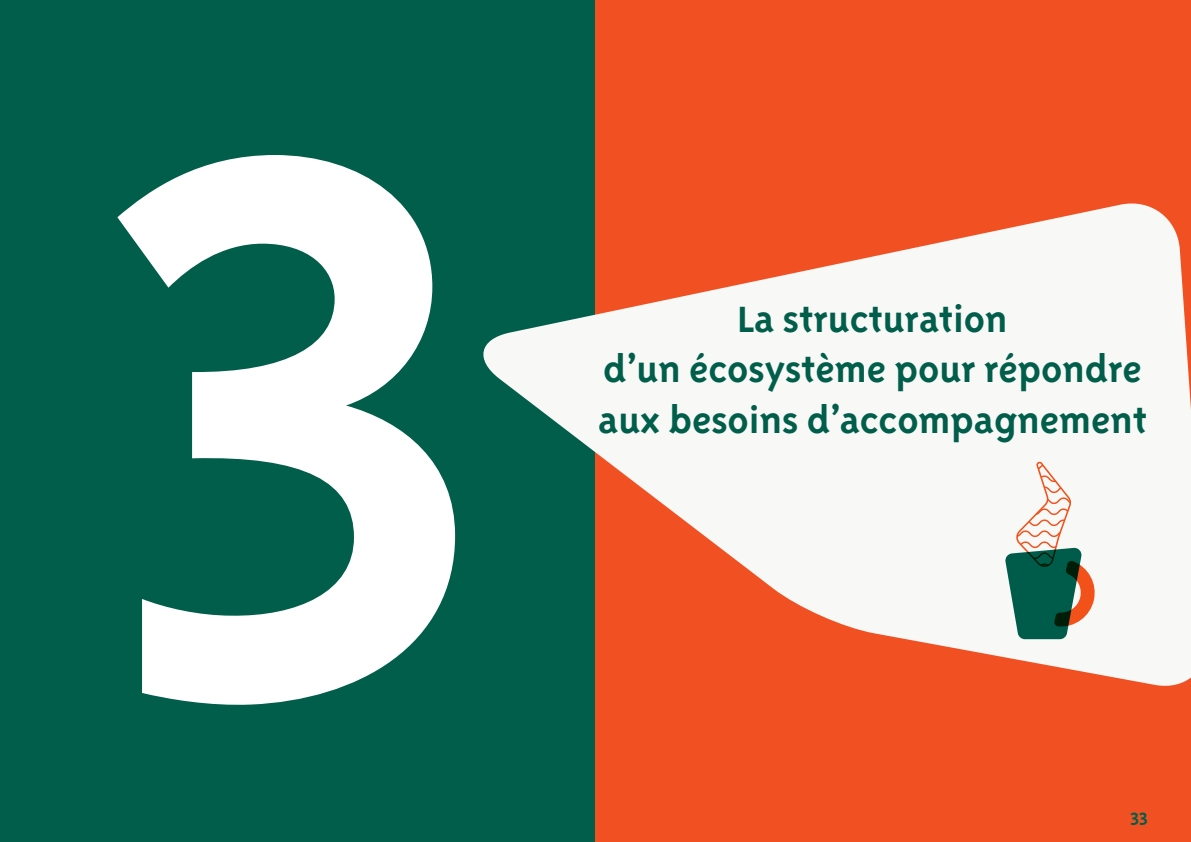
<style>
.page{position:relative;width:1191px;height:842px;background:#005e4a}
.page>*{position:absolute;margin:0;border:0;box-sizing:border-box;transform-origin:0 0}
.Grand_titre{font:700 879.1px "Triplex Sans OT";color:#fff}
.Grand_titre-2{font:700 42px/50.4px "Triplex Sans OT";color:#005e4a;text-align:center}
.t1{font:700 20px "Triplex Sans OT";color:#005e4a}
</style>
<div class="page">
<div style="left:595px;top:0;width:596px;height:842px;background:#f15122"></div>
<svg style="left:483px;top:203px;width:708px;height:483px;fill:#f8f8f7"></svg>
<svg style="left:1004px;top:461px;width:92px;height:178px;background:#a3b3a7"></svg>
<p class="Grand_titre" style="left:106px;top:-188px;width:386px">3</p>
<p class="Grand_titre-2" style="left:598px;top:293px;width:550px">La structuration<br>d’un écosystème pour répondre aux besoins d’accompagnement</p>
<p class="t1" style="left:1130px;top:805px;width:19px">33</p>
</div>
